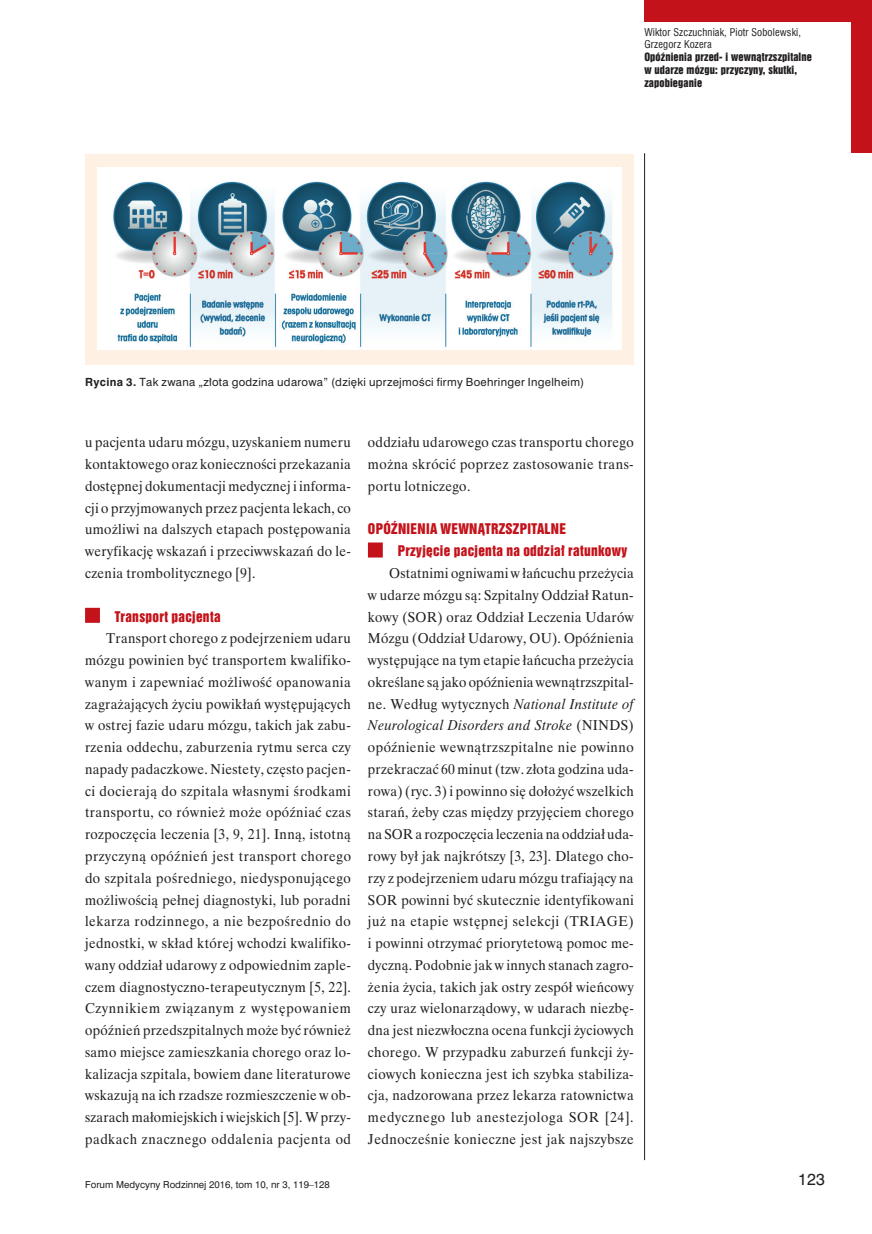
<style>
.page{position:relative;width:872px;height:1234px;background:#fff}
.page>*{position:absolute;margin:0;border:0;box-sizing:border-box;transform-origin:0 0}
.t1{font:15px "Swis 721 PL";color:#231f20}
._072_-_Tekst_-_nastę{font:14.25px/21.8px "Time Ibis EE";letter-spacing:.035em;color:#231f20;text-align:justify;scale:.95 1}
._082_-_Śródtytuł_2_p{font:13.5px "Swis 921 EU";letter-spacing:.025em;color:#c4121a}
._081_-_Śródtytuł_1{font:13.5px "Swis 921 EU";letter-spacing:.025em;color:#c4121a}
._082_-_Śródtytuł_2{font:13.5px "Swis 921 EU";letter-spacing:.025em;color:#c4121a}
.R_-_Rycina_-_podpis{font:10.5px "Swis 721 PL";letter-spacing:.03em;color:#231f20}
.t2{font:10.5px/12.8px "Swis 921 EU";letter-spacing:.01em;color:#231f20}
.t3{font:10.5px/12.8px "Swis 721 Cn EU";letter-spacing:.01em;color:#231f20}
.t4{font:9px "Swis 721 PL";color:#231f20}
.s1{font-weight:700}
.s2{font-style:italic}
</style>
<div class="page">
<hr style="left:644px;top:153px;width:1px;height:1006px;background:#231f20">
<div style="left:644px;top:0;width:228px;height:21px;background:#c4121a"></div>
<div style="left:850px;top:0;width:22px;height:153px;background:#c4121a"></div>
<div style="left:85px;top:154px;width:548px;height:211px;background:#fef0e2"></div>
<div style="left:85px;top:607px;width:15px;height:15px;background:#c4121a"></div>
<div style="left:368px;top:542px;width:15px;height:15px;background:#c4121a"></div>
<img style="left:97px;top:167px;width:524px;height:182px">
<p class="t3" style="left:644px;top:25px;width:158px">Wiktor Szczuchniak, Piotr Sobolewski,<br>Grzegorz Kozera</p>
<p class="t2" style="left:644px;top:51px;width:169px">Opóźnienia przed- i wewnątrzszpitalne w udarze mózgu: przyczyny, skutki, zapobieganie</p>
<p class="R_-_Rycina_-_podpis" style="left:85px;top:375px;width:500px"><span class="s1">Rycina 3.</span> Tak zwana „złota godzina udarowa” (dzięki uprzejmości firmy Boehringer Ingelheim)</p>
<p class="_072_-_Tekst_-_nastę" style="left:85px;top:431px;width:281px">u pacjenta udaru mózgu, uzyskaniem numeru kontaktowego oraz konieczności przekazania dostępnej dokumentacji medycznej i informa&shy;cji o przyjmowanych przez pacjenta lekach, co umożliwi na dalszych etapach postępowania weryfikację wskazań i przeciwwskazań do le&shy;czenia trombolitycznego [9].</p>
<p class="_082_-_Śródtytuł_2" style="left:115px;top:607px;width:107px">Transport pacjenta</p>
<p class="_072_-_Tekst_-_nastę" style="left:85px;top:627px;width:281px;text-indent:21px">Transport chorego z podejrzeniem udaru mózgu powinien być transportem kwalifiko&shy;wanym i zapewniać możliwość opanowania zagrażających życiu powikłań występujących w ostrej fazie udaru mózgu, takich jak zabu&shy;rzenia oddechu, zaburzenia rytmu serca czy napady padaczkowe. Niestety, często pacjen&shy;ci docierają do szpitala własnymi środkami transportu, co również może opóźniać czas rozpoczęcia leczenia [3, 9, 21]. Inną, istotną przyczyną opóźnień jest transport chorego do szpitala pośredniego, niedysponującego możliwością pełnej diagnostyki, lub poradni lekarza rodzinnego, a nie bezpośrednio do jednostki, w skład której wchodzi kwalifiko&shy;wany oddział udarowy z odpowiednim zaple&shy;czem diagnostyczno-terapeutycznym [5, 22].<br>Czynnikiem związanym z występowaniem opóźnień przedszpitalnych może być również samo miejsce zamieszkania chorego oraz lo&shy;kalizacja szpitala, bowiem dane literaturowe wskazują na ich rzadsze rozmieszczenie w ob&shy;szarach małomiejskich i wiejskich [5]. W przy&shy;padkach znacznego oddalenia pacjenta od</p>
<p class="_072_-_Tekst_-_nastę" style="left:368px;top:431px;width:281px">oddziału udarowego czas transportu chorego można skrócić poprzez zastosowanie trans&shy;portu lotniczego.</p>
<p class="_081_-_Śródtytuł_1" style="left:368px;top:520px;width:199px">OPÓŹNIENIA WEWNĄTRZSZPITALNE</p>
<p class="_082_-_Śródtytuł_2_p" style="left:398px;top:542px;width:231px">Przyjęcie pacjenta na oddział ratunkowy</p>
<p class="_072_-_Tekst_-_nastę" style="left:368px;top:562px;width:281px;text-indent:21px">Ostatnimi ogniwami w łańcuchu przeżycia w udarze mózgu są: Szpitalny Oddział Ratun&shy;kowy (SOR) oraz Oddział Leczenia Udarów Mózgu (Oddział Udarowy, OU). Opóźnienia występujące na tym etapie łańcucha przeżycia określane są jako opóźnienia wewnątrzszpital&shy;ne. Według wytycznych <span class="s2">National Institute of Neurological Disorders and Stroke</span> (NINDS) opóźnienie wewnątrzszpitalne nie powinno przekraczać 60 minut (tzw. złota godzina uda&shy;rowa) (ryc. 3) i powinno się dołożyć wszelkich starań, żeby czas między przyjęciem chorego na SOR a rozpoczęcia leczenia na oddział uda&shy;rowy był jak najkrótszy [3, 23]. Dlatego cho&shy;rzy z podejrzeniem udaru mózgu trafiający na SOR powinni być skutecznie identyfikowani już na etapie wstępnej selekcji (TRIAGE) i powinni otrzymać priorytetową pomoc me&shy;dyczną. Podobnie jak w innych stanach zagro&shy;żenia życia, takich jak ostry zespół wieńcowy czy uraz wielonarządowy, w udarach niezbę&shy;dna jest niezwłoczna ocena funkcji życiowych chorego. W przypadku zaburzeń funkcji ży&shy;ciowych konieczna jest ich szybka stabiliza&shy;cja, nadzorowana przez lekarza ratownictwa medycznego lub anestezjologa SOR [24].<br>Jednocześnie konieczne jest jak najszybsze</p>
<p class="t4" style="left:85px;top:1178px;width:246px">Forum Medycyny Rodzinnej 2016, tom 10, nr 3, 119–128</p>
<p class="t1" style="left:798px;top:1169px;width:29px">123</p>
</div>
